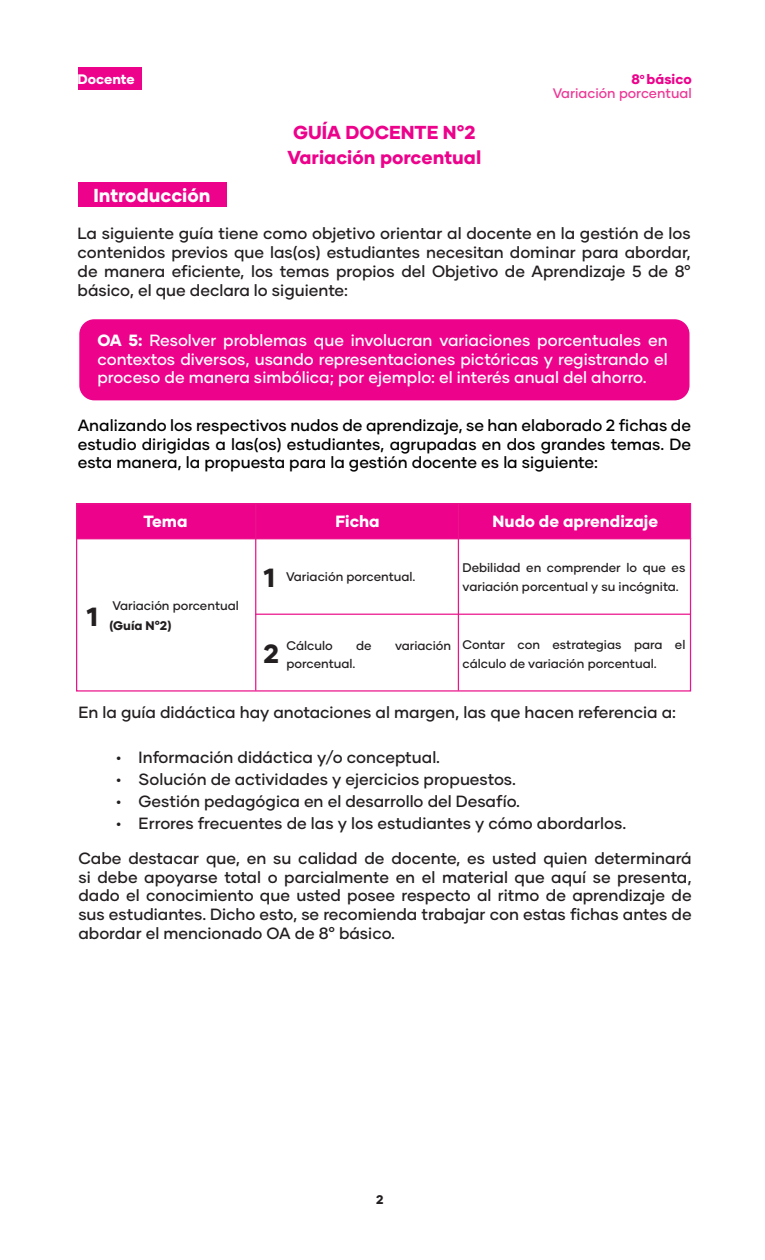
<style>
.page{position:relative;width:765px;height:1260px;background:#fff}
.page>*{position:absolute;margin:0;border:0;box-sizing:border-box;transform-origin:0 0}
.txt{font:800 26.25px "Gilmer";color:#231f20}
.txt-2{font:800 18.75px "Gilmer";color:#ed028c}
.txt-3{font:800 18.75px "Gilmer";color:#fff}
.txt-4{font:500 16.25px/18.8px "Gilmer";color:#231f20;text-align:justify}
.txt-5{font:500 16.25px/18.8px "Gilmer";color:#000;text-align:justify}
.t1{font:500 16.25px/18.8px "Gilmer";color:#fff;text-align:justify}
.txt-6{font:800 16.25px "Gilmer";color:#fff}
.t2{font:500 13.75px/13.8px "Gilmer";color:#ed3896;text-align:right}
.t3{font:800 13.75px "Gilmer";color:#fff}
.txt-7{font:500 12.5px/18.8px "Gilmer";color:#231f20}
.txt-8{font:800 12.5px "Gilmer";color:#231f20}
.s1{font-weight:800;color:#ed028c}
.s2{font-weight:800}
</style>
<div class="page">
<div style="left:79px;top:67px;width:63px;height:23px;background:#ed028c"></div>
<div style="left:79px;top:319px;width:611px;height:81px;background:#ed028c;border-radius:15px"></div>
<div style="left:77px;top:503px;width:614px;height:36px;background:#ed028c"></div>
<div style="left:76px;top:503px;width:615px;height:189px;border:1px solid #ea148b"></div>
<hr style="left:76px;top:538px;width:615px;height:1px;background:#ea148b">
<hr style="left:255px;top:614px;width:436px;height:1px;background:#ea148b">
<hr style="left:458px;top:503px;width:1px;height:188px;background:#ea148b">
<hr style="left:255px;top:503px;width:1px;height:188px;background:#ea148b">
<div style="left:78px;top:182px;width:148px;height:25px;background:#ed028c"></div>
<p class="t3" style="left:78px;top:70px;width:59px">Docente</p>
<p class="txt-3" style="left:93px;top:184px;width:119px">Introducción</p>
<p class="txt-2" style="left:293px;top:120px;width:184px">GUÍA DOCENTE N°2</p>
<p class="txt-2" style="left:287px;top:145px;width:195px">Variación porcentual</p>
<p class="t2" style="left:553px;top:72px;width:141px"><span class="s1">8</span><sup>o</sup> <span class="s1">básico<br></span>Variación porcentual</p>
<p class="txt-4" style="left:78px;top:224px;width:615px">La siguiente guía tiene como objetivo orientar al docente en la gestión de los contenidos previos que las(os) estudiantes necesitan dominar para abordar, de manera eficiente, los temas propios del Objetivo de Aprendizaje 5 de 8° básico, el que declara lo siguiente:</p>
<p class="t1" style="left:97px;top:331px;width:572px"><span class="s2">OA 5:</span> Resolver problemas que involucran variaciones porcentuales en contextos diversos, usando representaciones pictóricas y registrando el proceso de manera simbólica; por ejemplo: el interés anual del ahorro.</p>
<p class="txt-5" style="left:78px;top:416px;width:615px">Analizando los respectivos nudos de aprendizaje, se han elaborado 2 fichas de estudio dirigidas a las(os) estudiantes, agrupadas en dos grandes temas. De esta manera, la propuesta para la gestión docente es la siguiente:</p>
<p class="txt-6" style="left:143px;top:511px;width:46px">Tema</p>
<p class="txt-6" style="left:336px;top:511px;width:46px">Ficha</p>
<p class="txt-6" style="left:493px;top:511px;width:167px">Nudo de aprendizaje</p>
<p class="txt" style="left:86px;top:600px;width:13px">1</p>
<p class="txt-7" style="left:112px;top:596px;width:128px">Variación porcentual</p>
<p class="txt-8" style="left:109px;top:618px;width:63px">(Guía N°2)</p>
<p class="txt" style="left:263px;top:561px;width:13px">1</p>
<p class="txt-7" style="left:286px;top:568px;width:131px">Variación porcentual.</p>
<p class="txt-7" style="left:463px;top:558px;width:224px">Debilidad en comprender lo que es variación porcentual y su incógnita.</p>
<p class="txt" style="left:263px;top:637px;width:17px">2</p>
<p class="txt-7" style="left:287px;top:636px;width:48px">Cálculo</p>
<p class="txt-7" style="left:356px;top:636px;width:17px">de</p>
<p class="txt-7" style="left:395px;top:636px;width:58px">variación</p>
<p class="txt-7" style="left:287px;top:655px;width:71px">porcentual.</p>
<p class="txt-7" style="left:463px;top:635px;width:224px">Contar con estrategias para el cálculo de variación porcentual.</p>
<p class="txt-4" style="left:78px;top:703px;width:599px">En la guía didáctica hay anotaciones al margen, las que hacen referencia a:</p>
<p class="txt-4" style="left:116px;top:747px;width:326px">• Información didáctica y/o conceptual.</p>
<p class="txt-4" style="left:116px;top:770px;width:401px">• Solución de actividades y ejercicios propuestos.</p>
<p class="txt-4" style="left:116px;top:792px;width:405px">• Gestión pedagógica en el desarrollo del Desafío.</p>
<p class="txt-4" style="left:116px;top:814px;width:512px">• Errores frecuentes de las y los estudiantes y cómo abordarlos.</p>
<p class="txt-4" style="left:78px;top:849px;width:615px">Cabe destacar que, en su calidad de docente, es usted quien determinará si debe apoyarse total o parcialmente en el material que aquí se presenta, dado el conocimiento que usted posee respecto al ritmo de aprendizaje de sus estudiantes. Dicho esto, se recomienda trabajar con estas fichas antes de abordar el mencionado OA de 8° básico.</p>
<p class="txt-8" style="left:376px;top:1192px;width:9px">2</p>
</div>
